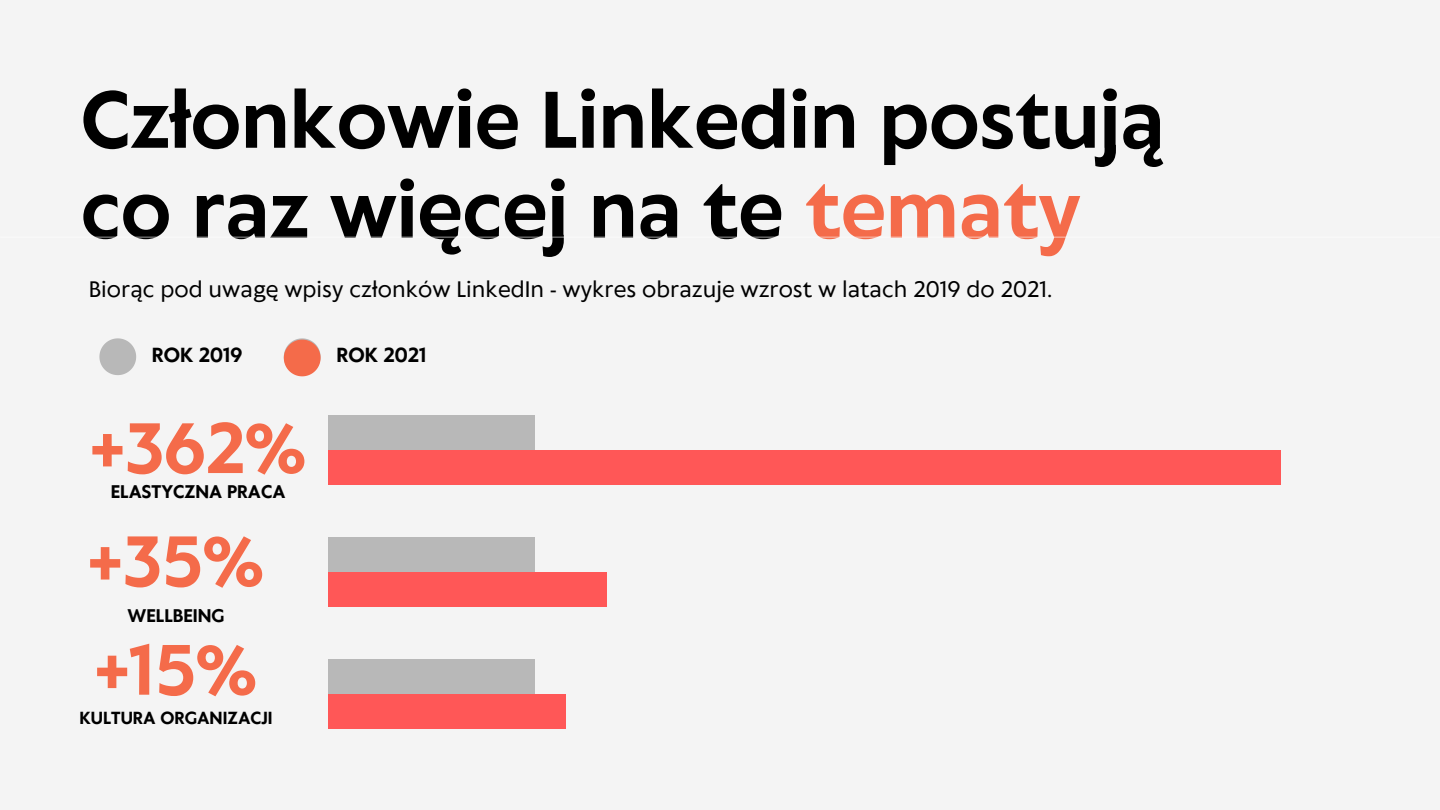
<style>
.page{position:relative;width:1440px;height:810px;background:#f4f4f4}
.page>*{position:absolute;margin:0;border:0;box-sizing:border-box;transform-origin:0 0}
.t1{font:700 75px "Klein Text";color:#000}
.t2{font:700 66.7px "Klein Text";color:#f46b4a}
.t3{font:21px "Klein Text";color:#000}
.t4{font:700 19.1px "Klein Text";color:#000}
.t5{font:700 17.2px "Klein Text";color:#000}
.t6{font:700 16.4px "Klein Text";color:#000}
.s1{color:#f46b4a}
</style>
<div class="page">
<hr style="left:0;top:237px;width:1440px;height:1px;background:#fff">
<div style="left:328px;top:415px;width:206px;height:35px;background:#b8b8b8"></div>
<div style="left:328px;top:537px;width:206px;height:35px;background:#b8b8b8"></div>
<div style="left:328px;top:659px;width:206px;height:35px;background:#b8b8b8"></div>
<div style="left:328px;top:451px;width:953px;height:34px;background:#ff5757"></div>
<div style="left:328px;top:572px;width:279px;height:35px;background:#ff5757"></div>
<div style="left:328px;top:694px;width:237px;height:35px;background:#ff5757"></div>
<svg style="left:99px;top:338px;width:37px;height:37px"></svg>
<svg style="left:284px;top:338px;width:37px;height:38px"></svg>
<p class="t1" style="left:81px;top:82px;width:1085px">Członkowie Linkedin postują</p>
<p class="t1" style="left:81px;top:172px;width:1001px">co raz więcej na te <span class="s1">tematy</span></p>
<p class="t3" style="left:89px;top:278px;width:965px">Biorąc pod uwagę wpisy członków LinkedIn - wykres obrazuje wzrost w latach 2019 do 2021.</p>
<p class="t4" style="left:152px;top:345px;width:92px">ROK 2019</p>
<p class="t4" style="left:337px;top:345px;width:91px">ROK 2021</p>
<p class="t2" style="left:91px;top:414px;width:217px">+362%</p>
<p class="t5" style="left:111px;top:483px;width:176px">ELASTYCZNA PRACA</p>
<p class="t2" style="left:88px;top:528px;width:177px">+35%</p>
<p class="t5" style="left:127px;top:606px;width:99px">WELLBEING</p>
<p class="t2" style="left:95px;top:636px;width:163px">+15%</p>
<p class="t6" style="left:80px;top:709px;width:194px">KULTURA ORGANIZACJI</p>
</div>
